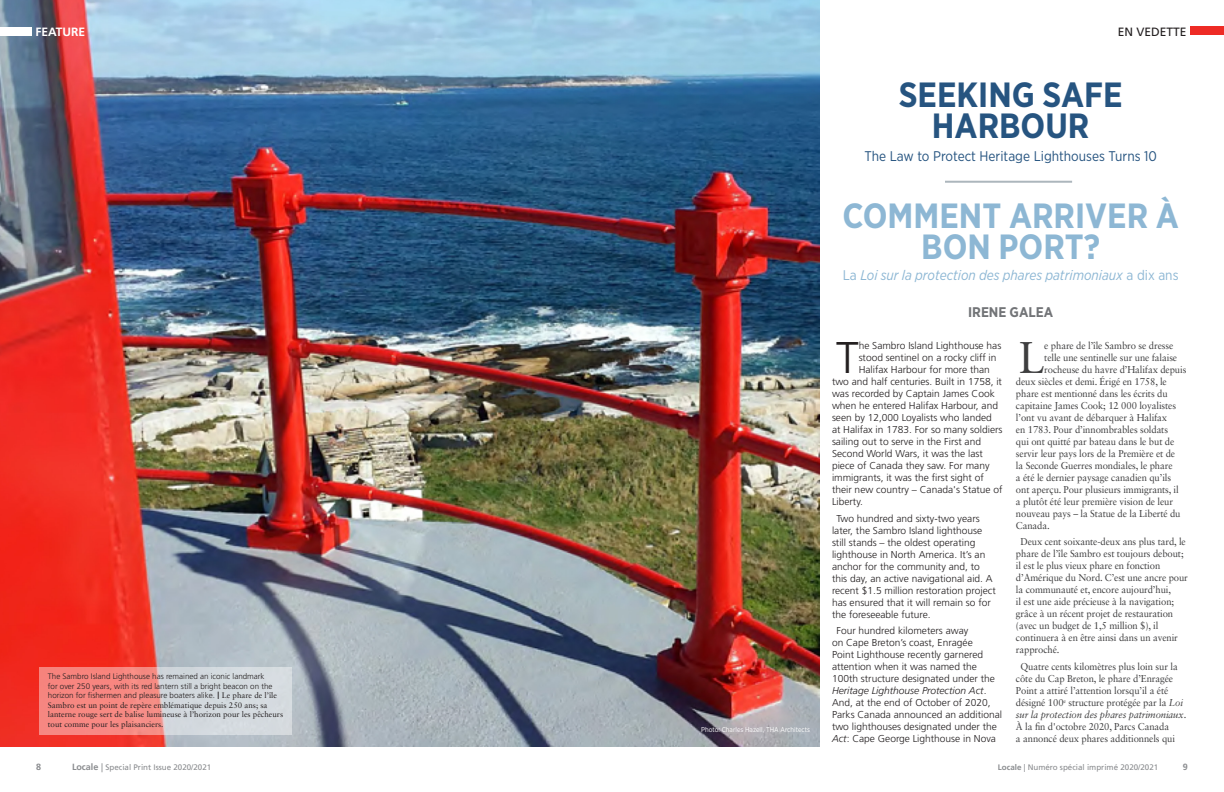
<style>
.page{position:relative;width:1224px;height:792px;background:#fff}
.page>*{position:absolute;margin:0;border:0;box-sizing:border-box;transform-origin:0 0}
.t1{font:44.4px "Frutiger LT 45 Lt";color:#231f20}
.t2{font:44.4px "Sabon LT Std";color:#3e3e3f;scale:.95 1}
.t3{font:700 35px/31px "Gotham Narrow";color:#8db7d4;text-align:center}
.t4{font:700 35px/31px "Gotham Narrow";color:#265480;text-align:center}
.t5{font:italic 14px "Gotham Narrow";color:#8db7d4}
.t6{font:14px "Gotham Narrow";color:#265480}
.t7{font:700 14px "Gotham Narrow";color:#727477}
.t8{font:12px "Frutiger LT 55 Rm";color:#231f20}
.t9{font:12px "Frutiger LT 65 Bd";color:#fff}
.t10{font:10px/12px "Sabon LT Std";letter-spacing:-.01em;color:#3e3e3f;scale:.95 1}
.t11{font:10px/12px "Frutiger LT 45 Lt";color:#231f20}
.t12{font:9px "Frutiger LT 65 Bd";color:#8a8c8f}
.t13{font:8px/9.6px "Sabon LT Std";color:#231f20}
.t14{font:8px "Frutiger LT 55 Rm";color:#8a8c8f}
.t15{font:7px "Gotham Narrow";color:#fff}
.s1{font-family:"Frutiger LT 45 Lt"}
.s2{font-family:"Gotham Narrow";font-weight:700}
.s3{font-style:normal}
.s4{font-family:"Frutiger LT 46 Lt It"}
.s5{font-style:italic}
.s6{font-family:"Frutiger LT 65 Bd";font-size:9px}
.s7{font-size:9px}
.s8{font-family:"Frutiger LT 65 Bd"}
</style>
<div class="page">
<img style="left:0;top:0;width:820px;height:747px">
<svg style="left:39px;top:667px;width:253px;height:68px;background:#e4b2b2"></svg>
<div style="left:0;top:27px;width:32px;height:8px;background:#fff"></div>
<hr style="left:945px;top:181px;width:127px;height:2px;background:#acb6bc">
<div style="left:1191px;top:27px;width:33px;height:8px;background:#ee2b25"></div>
<p class="t9" style="left:36px;top:25px;width:51px">FEATURE</p>
<p class="t13" style="left:48px;top:671px;width:237px"><span class="s1">The Sambro Island Lighthouse has remained an iconic landmark<br>for over 250 years, with its red lantern still a bright beacon on the horizon for fishermen and pleasure boaters alike.</span> <span class="s2">|</span> Le phare de l’île Sambro est un point de repère emblématique depuis 250 ans; sa lanterne rouge sert de balise lumineuse à l’horizon pour les pêcheurs tout comme pour les plaisanciers.</p>
<p class="t15" style="left:701px;top:725px;width:110px">Photo: Charles Hazell, THA Architects</p>
<p class="t8" style="left:1118px;top:25px;width:70px">EN VEDETTE</p>
<p class="t4" style="left:899px;top:79px;width:226px">SEEKING SAFE<br>HARBOUR</p>
<p class="t6" style="left:864px;top:147px;width:294px">The Law to Protect Heritage Lighthouses Turns 10</p>
<p class="t3" style="left:842px;top:199px;width:338px">COMMENT ARRIVER À<br>BON PORT?</p>
<p class="t5" style="left:843px;top:266px;width:337px"><span class="s3">La</span> Loi sur la protection des phares patrimoniaux <span class="s3">a dix ans</span></p>
<p class="t7" style="left:968px;top:303px;width:87px">IRENE GALEA</p>
<p class="t1" style="left:836px;top:333px;width:24px">T</p>
<p class="t11" style="left:859px;top:340px;width:144px">he Sambro Island Lighthouse has</p>
<p class="t11" style="left:859px;top:352px;width:139px">stood sentinel on a rocky cliff in</p>
<p class="t11" style="left:859px;top:364px;width:133px">Halifax Harbour for more than</p>
<p class="t11" style="left:832px;top:376px;width:172px">two and half centuries. Built in 1758, it</p>
<p class="t11" style="left:832px;top:388px;width:164px">was recorded by Captain James Cook</p>
<p class="t11" style="left:832px;top:400px;width:168px">when he entered Halifax Harbour, and</p>
<p class="t11" style="left:832px;top:412px;width:161px">seen by 12,000 Loyalists who landed</p>
<p class="t11" style="left:832px;top:424px;width:172px">at Halifax in 1783. For so many soldiers</p>
<p class="t11" style="left:832px;top:436px;width:151px">sailing out to serve in the First and</p>
<p class="t11" style="left:832px;top:448px;width:152px">Second World Wars, it was the last</p>
<p class="t11" style="left:832px;top:460px;width:159px">piece of Canada they saw. For many</p>
<p class="t11" style="left:832px;top:472px;width:153px">immigrants, it was the first sight of</p>
<p class="t11" style="left:832px;top:484px;width:172px">their new country – Canada's Statue of</p>
<p class="t11" style="left:832px;top:496px;width:32px">Liberty.</p>
<p class="t11" style="left:832px;top:512px;width:165px;text-indent:4px">Two hundred and sixty-two years later, the Sambro Island lighthouse still stands – the oldest operating lighthouse in North America. It’s an anchor for the community and, to this day, an active navigational aid. A recent $1.5 million restoration project has ensured that it will remain so for the foreseeable future.</p>
<p class="t11" style="left:832px;top:625px;width:172px;text-indent:4px">Four hundred kilometers away<br>on Cape Breton’s coast, Enragée<br>Point Lighthouse recently garnered attention when it was named the 100th structure designated under the <span class="s4">Heritage Lighthouse Protection Act</span>.<br>And, at the end of October of 2020, Parks Canada announced an additional two lighthouses designated under the <span class="s4">Act</span>: Cape George Lighthouse in Nova</p>
<p class="t2" style="left:1019px;top:331px;width:29px">L</p>
<p class="t10" style="left:1044px;top:339px;width:137px">e phare de l’île Sambro se dresse</p>
<p class="t10" style="left:1044px;top:351px;width:141px">telle une sentinelle sur une falaise</p>
<p class="t10" style="left:1044px;top:363px;width:151px">rocheuse du havre d’Halifax depuis</p>
<p class="t10" style="left:1016px;top:375px;width:160px">deux siècles et demi. Érigé en 1758, le</p>
<p class="t10" style="left:1016px;top:387px;width:161px">phare est mentionné dans les écrits du</p>
<p class="t10" style="left:1016px;top:399px;width:170px">capitaine James Cook; 12 000 loyalistes</p>
<p class="t10" style="left:1016px;top:411px;width:161px">l’ont vu avant de débarquer à Halifax</p>
<p class="t10" style="left:1016px;top:423px;width:162px">en 1783. Pour d’innombrables soldats</p>
<p class="t10" style="left:1016px;top:435px;width:168px">qui ont quitté par bateau dans le but de</p>
<p class="t10" style="left:1016px;top:447px;width:169px">servir leur pays lors de la Première et de</p>
<p class="t10" style="left:1016px;top:459px;width:166px">la Seconde Guerres mondiales, le phare</p>
<p class="t10" style="left:1016px;top:471px;width:165px">a été le dernier paysage canadien qu’ils</p>
<p class="t10" style="left:1016px;top:483px;width:173px">ont aperçu. Pour plusieurs immigrants, il</p>
<p class="t10" style="left:1016px;top:495px;width:167px">a plutôt été leur première vision de leur</p>
<p class="t10" style="left:1016px;top:507px;width:175px">nouveau pays – la Statue de la Liberté du</p>
<p class="t10" style="left:1016px;top:519px;width:37px">Canada.</p>
<p class="t10" style="left:1016px;top:536px;width:183px;text-indent:4px">Deux cent soixante-deux ans plus tard, le phare de l’île Sambro est toujours debout; il est le plus vieux phare en fonction d’Amérique du Nord. C’est une ancre pour la communauté et, encore aujourd’hui,<br>il est une aide précieuse à la navigation; grâce à un récent projet de restauration (avec un budget de 1,5 million $), il continuera à en être ainsi dans un avenir rapproché.</p>
<p class="t10" style="left:1016px;top:660px;width:181px;text-indent:4px">Quatre cents kilomètres plus loin sur la côte du Cap Breton, le phare d’Enragée Point a attiré l’attention lorsqu’il a été désigné 100<sup>e</sup> structure protégée par la <span class="s5">Loi sur la protection des phares patrimoniaux</span>.<br>À la fin d'octobre 2020, Parcs Canada<br>a annoncé deux phares additionnels qui</p>
<p class="t12" style="left:36px;top:762px;width:7px">8</p>
<p class="t14" style="left:72px;top:763px;width:141px"><span class="s6">Locale</span> <span class="s7">|</span> Special Print Issue 2020/2021</p>
<p class="t14" style="left:998px;top:763px;width:162px"><span class="s8">Locale</span> | Numéro spécial imprimé 2020/2021</p>
<p class="t12" style="left:1183px;top:762px;width:7px">9</p>
</div>
